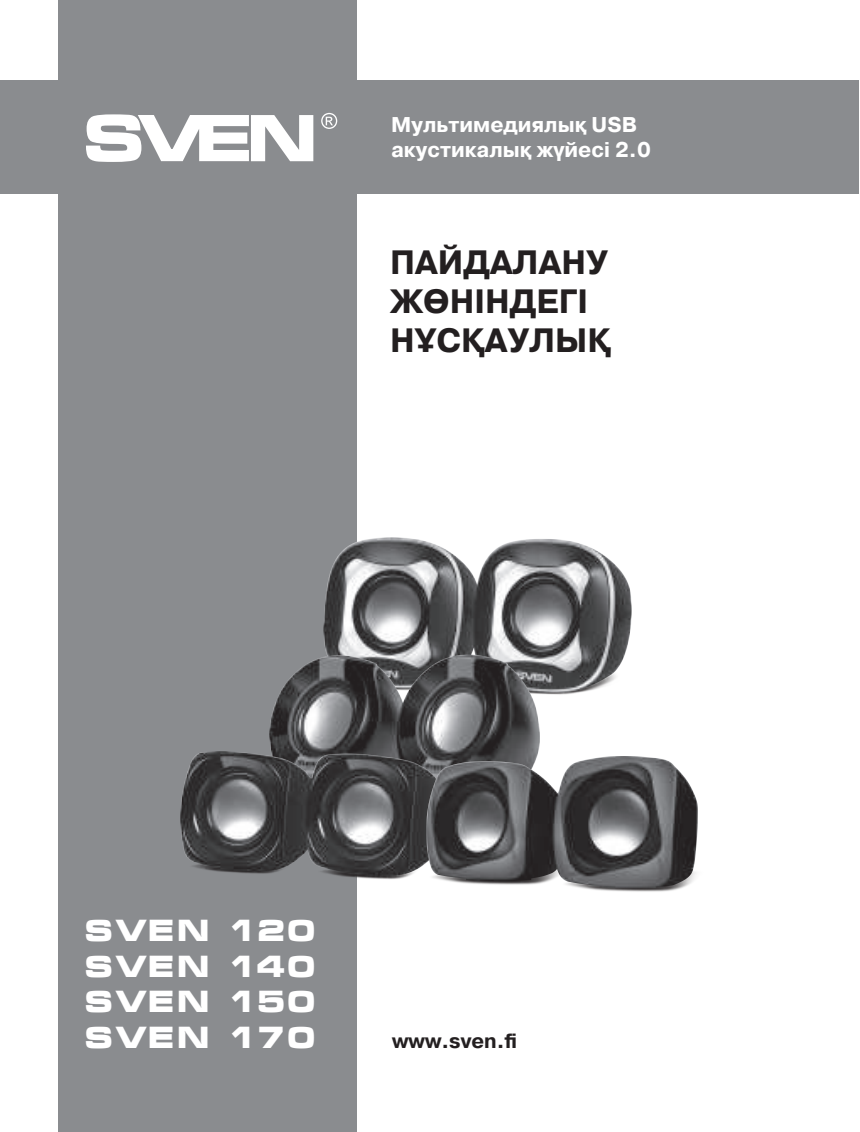
<style>
.page{position:relative;width:860px;height:1132px;background:#fff}
.page>*{position:absolute;margin:0;border:0;box-sizing:border-box;transform-origin:0 0}
.t1{font:700 33.6px/38.9px "Pragmatica";color:#231f20}
.t2{font:700 29.75px/35.4px "Micra";color:#fff;text-align:justify}
.t3{font:700 21.35px/25.2px "Pragmatica";color:#fff}
.t4{font:700 20.65px "Pragmatica";color:#231f20}
</style>
<div class="page">
<div style="left:0;top:81px;width:858px;height:113px;background:#8a8c8f"></div>
<div style="left:59px;top:1px;width:298px;height:1130px;background:#8a8c8f"></div>
<svg style="left:86px;top:114px;width:227px;height:48px"></svg>
<svg style="left:321px;top:113px;width:16px;height:16px"></svg>
<img style="left:323px;top:537px;width:308px;height:158px">
<img style="left:269px;top:654px;width:271px;height:102px">
<img style="left:180px;top:751px;width:262px;height:128px">
<img style="left:427px;top:756px;width:271px;height:136px">
<p class="t3" style="left:391px;top:112px;width:261px">Мультимедиялық USB акустикалық жүйеci 2.0</p>
<h1 class="t1" style="left:390px;top:244px;width:223px">ПАЙДАЛАНУ<br>ЖӨНІНДЕГІ<br>НҰСҚАУЛЫҚ</h1>
<h2 class="t2" style="left:84px;top:912px;width:234px">SVEN 120<br>SVEN 140<br>SVEN 150<br>SVEN 170</h2>
<p class="t4" style="left:392px;top:1027px;width:126px">www.sven.fi</p>
</div>
